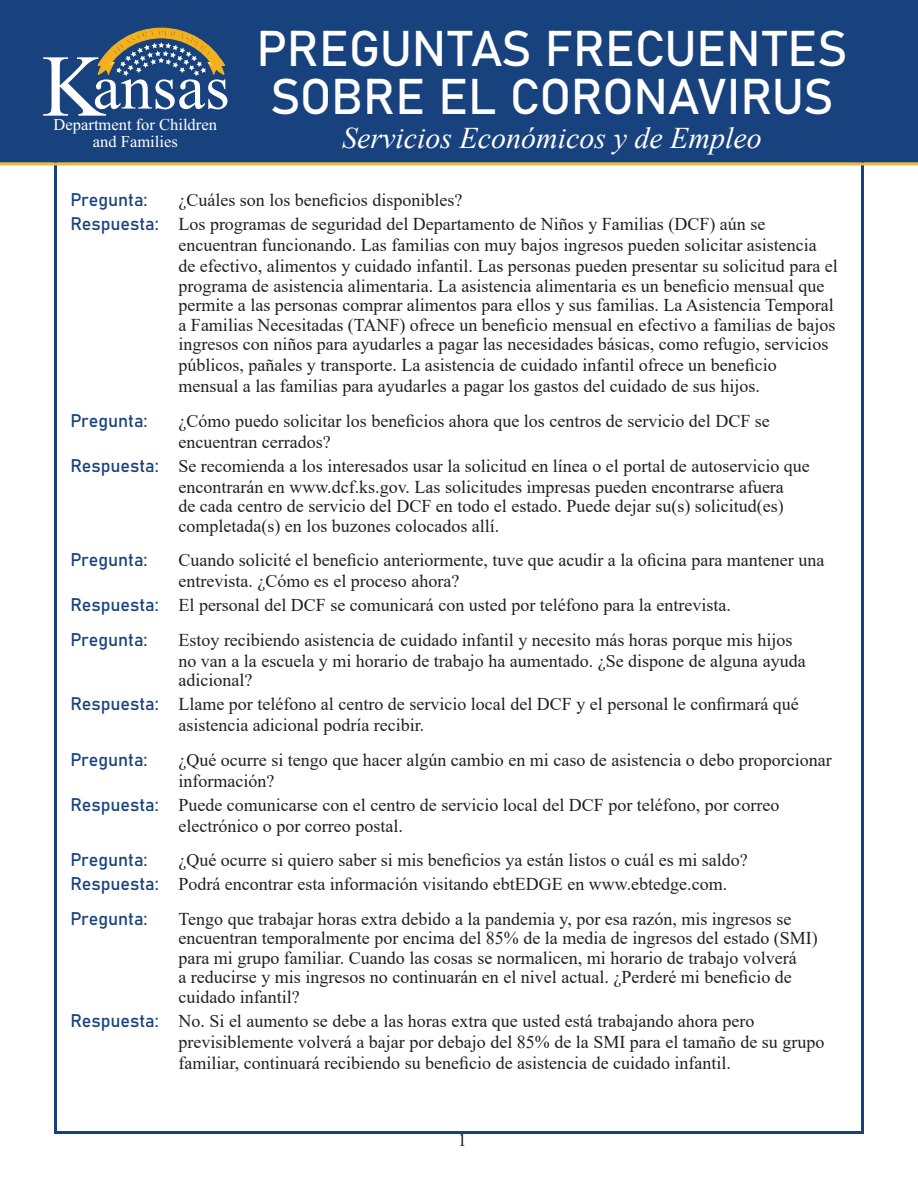
<style>
.page{position:relative;width:918px;height:1188px;background:#fff}
.page>*{position:absolute;margin:0;border:0;box-sizing:border-box;transform-origin:0 0}
.t1{font:49.5px/48px "Bahnschrift";letter-spacing:-.01em;color:#fff}
.t2{font:italic 30px "Times New Roman";color:#fff}
.t3{font:18px/20.2px "Times New Roman";color:#231f20}
.t4{font:18px "Bahnschrift";color:#18427d}
.t5{font:16.5px/16.6px "Times New Roman";color:#fff;text-align:center}
.s1{font-family:"Bahnschrift";color:#18427d}
</style>
<div class="page">
<hr style="left:0;top:162px;width:918px;height:3px;background:#fbb725">
<div style="left:0;top:0;width:918px;height:162px;background:#18427d"></div>
<svg style="left:43px;top:28px;width:184px;height:88px;background:#5d738d"></svg>
<p class="t5" style="left:54px;top:118px;width:165px">Department for Children and Families</p>
<p class="t1" style="left:257px;top:24px;width:593px">PREGUNTAS FRECUENTES<br>SOBRE EL CORONAVIRUS</p>
<p class="t2" style="left:342px;top:118px;width:421px">Servicios Económicos y de Empleo</p>
<p class="t4" style="left:70px;top:189px;width:79px">Pregunta:</p>
<p class="t3" style="left:178px;top:190px;width:285px">¿Cuáles son los beneficios disponibles?</p>
<p class="t3" style="left:178px;top:214px;width:661px;text-indent:-108px"><span class="s1">Respuesta:</span> Los programas de seguridad del Departamento de Niños y Familias (DCF) aún se encuentran funcionando. Las familias con muy bajos ingresos pueden solicitar asistencia de efectivo, alimentos y cuidado infantil. Las personas pueden presentar su solicitud para el programa de asistencia alimentaria. La asistencia alimentaria es un beneficio mensual que permite a las personas comprar alimentos para ellos y sus familias. La Asistencia Temporal a Familias Necesitadas (TANF) ofrece un beneficio mensual en efectivo a familias de bajos ingresos con niños para ayudarles a pagar las necesidades básicas, como refugio, servicios públicos, pañales y transporte. La asistencia de cuidado infantil ofrece un beneficio mensual a las familias para ayudarles a pagar los gastos del cuidado de sus hijos.</p>
<p class="t4" style="left:70px;top:409px;width:79px">Pregunta:</p>
<p class="t3" style="left:178px;top:410px;width:593px;line-height:21px">¿Cómo puedo solicitar los beneficios ahora que los centros de servicio del DCF se encuentran cerrados?</p>
<p class="t3" style="left:178px;top:455px;width:633px;text-indent:-108px"><span class="s1">Respuesta:</span> Se recomienda a los interesados usar la solicitud en línea o el portal de autoservicio que encontrarán en www.dcf.ks.gov. Las solicitudes impresas pueden encontrarse afuera<br>de cada centro de servicio del DCF en todo el estado. Puede dejar su(s) solicitud(es) completada(s) en los buzones colocados allí.</p>
<p class="t4" style="left:70px;top:549px;width:79px">Pregunta:</p>
<p class="t3" style="left:178px;top:549px;width:647px;line-height:21px">Cuando solicité el beneficio anteriormente, tuve que acudir a la oficina para mantener una entrevista. ¿Cómo es el proceso ahora?</p>
<p class="t3" style="left:70px;top:595px;width:662px"><span class="s1">Respuesta:</span> El personal del DCF se comunicará con usted por teléfono para la entrevista.</p>
<p class="t4" style="left:70px;top:628px;width:79px">Pregunta:</p>
<p class="t3" style="left:178px;top:629px;width:629px">Estoy recibiendo asistencia de cuidado infantil y necesito más horas porque mis hijos no van a la escuela y mi horario de trabajo ha aumentado. ¿Se dispone de alguna ayuda adicional?</p>
<p class="t3" style="left:178px;top:693px;width:622px;line-height:21px;text-indent:-108px"><span class="s1">Respuesta:</span> Llame por teléfono al centro de servicio local del DCF y el personal le confirmará qué asistencia adicional podría recibir.</p>
<p class="t4" style="left:70px;top:748px;width:79px">Pregunta:</p>
<p class="t3" style="left:178px;top:749px;width:655px;line-height:21px">¿Qué ocurre si tengo que hacer algún cambio en mi caso de asistencia o debo proporcionar información?</p>
<p class="t3" style="left:178px;top:794px;width:602px;line-height:21px;text-indent:-108px"><span class="s1">Respuesta:</span> Puede comunicarse con el centro de servicio local del DCF por teléfono, por correo electrónico o por correo postal.</p>
<p class="t4" style="left:70px;top:849px;width:79px">Pregunta:</p>
<p class="t3" style="left:70px;top:848px;width:679px;line-height:24px;text-indent:108px">¿Qué ocurre si quiero saber si mis beneficios ya están listos o cuál es mi saldo?<br><span class="s1">Respuesta:</span> Podrá encontrar esta información visitando ebtEDGE en www.ebtedge.com.</p>
<p class="t4" style="left:70px;top:907px;width:79px">Pregunta:</p>
<p class="t3" style="left:178px;top:908px;width:641px;line-height:19.5px">Tengo que trabajar horas extra debido a la pandemia y, por esa razón, mis ingresos se encuentran temporalmente por encima del 85% de la media de ingresos del estado (SMI) para mi grupo familiar. Cuando las cosas se normalicen, mi horario de trabajo volverá<br>a reducirse y mis ingresos no continuarán en el nivel actual. ¿Perderé mi beneficio de cuidado infantil?</p>
<p class="t3" style="left:178px;top:1010px;width:647px;line-height:21px;text-indent:-108px"><span class="s1">Respuesta:</span> No. Si el aumento se debe a las horas extra que usted está trabajando ahora pero previsiblemente volverá a bajar por debajo del 85% de la SMI para el tamaño de su grupo familiar, continuará recibiendo su beneficio de asistencia de cuidado infantil.</p>
<p class="t3" style="left:458px;top:1130px;width:10px">1</p>
</div>
